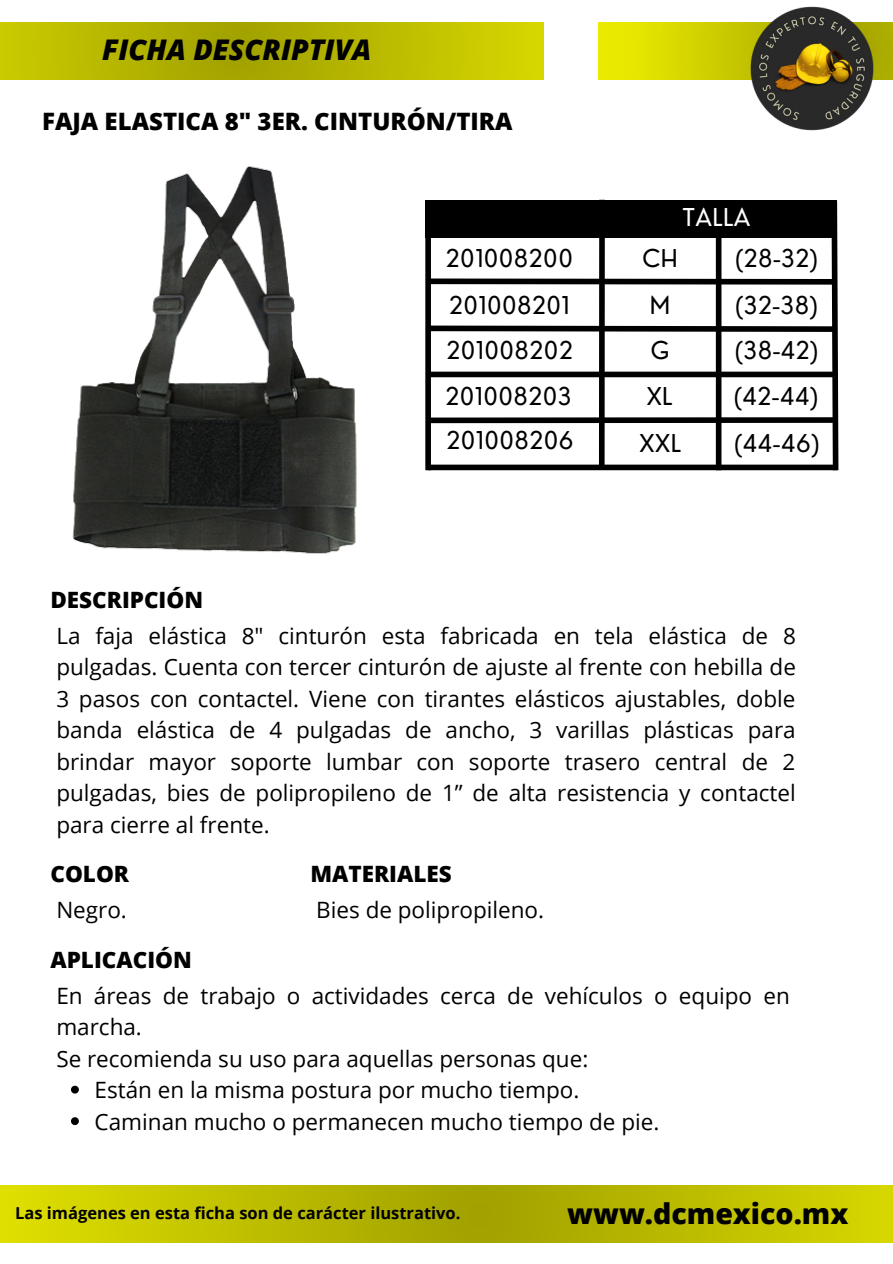
<style>
.page{position:relative;width:893px;height:1264px;background:#fff}
.page>*{position:absolute;margin:0;border:0;box-sizing:border-box;transform-origin:0 0}
.t1{font:italic 800 28.5px "Open Sans";color:#000}
.t2{font:800 28.5px "Open Sans";color:#000}
.t3{font:24px "Nourd";letter-spacing:.02em;color:#000}
.t4{font:800 24px "Open Sans";color:#000}
.t5{font:24px "Nourd";letter-spacing:.02em;color:#fff}
.t6{font:22.5px/31.5px "Open Sans";color:#000;text-align:justify}
.t7{font:800 22.5px "Open Sans";color:#000}
.t8{font:700 16.5px "Open Sans";color:#000}
</style>
<div class="page">
<img style="left:0;top:1185px;width:892px;height:57px">
<img style="left:0;top:22px;width:543px;height:57px">
<img style="left:598px;top:22px;width:294px;height:58px">
<svg style="left:71px;top:1085px;width:8px;height:8px"></svg>
<svg style="left:71px;top:1117px;width:8px;height:8px"></svg>
<img style="left:72px;top:166px;width:285px;height:388px">
<svg style="left:425px;top:199px;width:414px;height:272px"></svg>
<div style="left:715px;top:232px;width:6px;height:238px;background:#000"></div>
<img style="left:738px;top:6px;width:138px;height:125px">
<p class="t1" style="left:102px;top:30px;width:271px">FICHA DESCRIPTIVA</p>
<p class="t4" style="left:42px;top:105px;width:472px">FAJA ELASTICA 8" 3ER. CINTURÓN/TIRA</p>
<p class="t3" style="left:446px;top:243px;width:128px">201008200</p>
<p class="t3" style="left:449px;top:290px;width:122px">201008201</p>
<p class="t3" style="left:446px;top:335px;width:128px">201008202</p>
<p class="t3" style="left:445px;top:381px;width:128px">201008203</p>
<p class="t7" style="left:50px;top:584px;width:154px">DESCRIPCIÓN</p>
<p class="t3" style="left:446px;top:425px;width:129px">201008206</p>
<p class="t5" style="left:682px;top:202px;width:69px">TALLA</p>
<p class="t3" style="left:642px;top:243px;width:37px">CH</p>
<p class="t3" style="left:649px;top:290px;width:22px">M</p>
<p class="t3" style="left:651px;top:335px;width:20px">G</p>
<p class="t3" style="left:646px;top:381px;width:27px">XL</p>
<p class="t3" style="left:639px;top:428px;width:43px">XXL</p>
<p class="t3" style="left:735px;top:243px;width:84px">(28-32)</p>
<p class="t3" style="left:735px;top:290px;width:84px">(32-38)</p>
<p class="t3" style="left:734px;top:335px;width:85px">(38-42)</p>
<p class="t3" style="left:733px;top:381px;width:86px">(42-44)</p>
<p class="t3" style="left:734px;top:428px;width:87px">(44-46)</p>
<p class="t6" style="left:56px;top:619px;width:741px">La faja elástica 8" cinturón esta fabricada en tela elástica de 8 pulgadas. Cuenta con tercer cinturón de ajuste al frente con hebilla de 3 pasos con contactel. Viene con tirantes elásticos ajustables, doble banda elástica de 4 pulgadas de ancho, 3 varillas plásticas para brindar mayor soporte lumbar con soporte trasero central de 2 pulgadas, bies de polipropileno de 1” de alta resistencia y contactel para cierre al frente.</p>
<p class="t7" style="left:50px;top:858px;width:80px">COLOR</p>
<p class="t6" style="left:56px;top:893px;width:72px">Negro.</p>
<p class="t7" style="left:50px;top:943px;width:143px">APLICACIÓN</p>
<p class="t7" style="left:310px;top:858px;width:143px">MATERIALES</p>
<p class="t6" style="left:316px;top:893px;width:229px">Bies de polipropileno.</p>
<p class="t6" style="left:56px;top:979px;width:735px">En áreas de trabajo o actividades cerca de vehículos o equipo en marcha.</p>
<p class="t6" style="left:56px;top:1042px;width:533px">Se recomienda su uso para aquellas personas que:</p>
<p class="t6" style="left:95px;top:1073px;width:486px">Están en la misma postura por mucho tiempo.</p>
<p class="t6" style="left:95px;top:1105px;width:566px">Caminan mucho o permanecen mucho tiempo de pie.</p>
<p class="t8" style="left:15px;top:1200px;width:447px">Las imágenes en esta ficha son de carácter ilustrativo.</p>
<p class="t2" style="left:567px;top:1193px;width:282px">www.dcmexico.mx</p>
</div>
